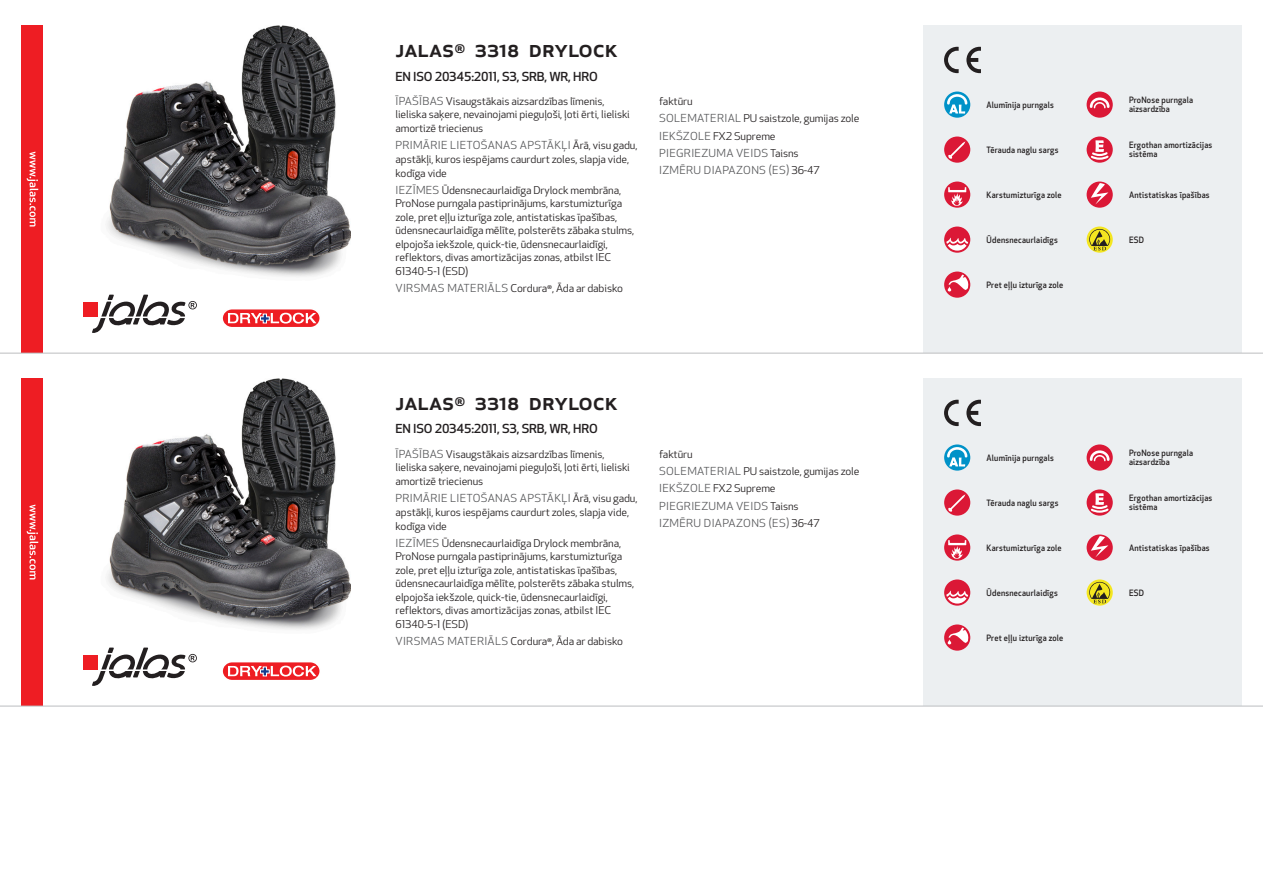
<style>
.page{position:relative;width:1263px;height:893px;background:#fff}
.page>*{position:absolute;margin:0;border:0;box-sizing:border-box;transform-origin:0 0}
.Produkt_namn{font:500 24px "Apex New";color:#231f20}
.Ingress{font:500 12.15px "Apex New";letter-spacing:-.015em;color:#231f20;scale:1.06 1}
.Funktion{font:10.8px/17.2px "Apex New";letter-spacing:.025em;color:#57585a;scale:1.06 1}
.Funktion-2{font:10.5px/13.5px "Apex New";letter-spacing:-.01em;color:#231f20;scale:1.06 1}
.Funktion_body{font:500 8.55px/9px "Apex New";letter-spacing:.025em;color:#231f20;scale:.95 1}
.s1{font-size:10.8px;color:#57585a}
.s2{font-size:10.5px;color:#231f20}
</style>
<div class="page">
<img style="left:107px;top:26px;width:244px;height:251px">
<div style="left:83px;top:302px;width:15px;height:14px;background:#ee1d23"></div>
<svg style="left:92px;top:295px;width:105px;height:38px"></svg>
<svg style="left:222px;top:309px;width:98px;height:18px"></svg>
<div style="left:21px;top:26px;width:22px;height:327px;background:#ee1d23"></div>
<svg style="left:27px;top:152px;width:11px;height:75px"></svg>
<div style="left:923px;top:26px;width:319px;height:327px;background:#eceff1"></div>
<svg style="left:966px;top:47px;width:15px;height:26px"></svg>
<svg style="left:944px;top:47px;width:15px;height:26px"></svg>
<svg style="left:944px;top:92px;width:26px;height:26px"></svg>
<svg style="left:947px;top:94px;width:20px;height:20px"></svg>
<div style="left:944px;top:137px;width:26px;height:26px;background:#db1836;border-radius:50%"></div>
<svg style="left:948px;top:141px;width:17px;height:18px"></svg>
<div style="left:944px;top:182px;width:26px;height:26px;background:#db1836;border-radius:50%"></div>
<svg style="left:948px;top:187px;width:18px;height:19px"></svg>
<div style="left:944px;top:227px;width:26px;height:26px;background:#db1836;border-radius:50%"></div>
<svg style="left:946px;top:238px;width:22px;height:13px"></svg>
<svg style="left:944px;top:272px;width:26px;height:26px"></svg>
<svg style="left:948px;top:275px;width:20px;height:17px"></svg>
<div style="left:1086px;top:92px;width:27px;height:26px;background:#db1836;border-radius:50%"></div>
<svg style="left:1090px;top:97px;width:19px;height:11px"></svg>
<svg style="left:1086px;top:137px;width:27px;height:26px"></svg>
<svg style="left:1089px;top:140px;width:21px;height:21px"></svg>
<svg style="left:1086px;top:182px;width:27px;height:26px"></svg>
<svg style="left:1091px;top:183px;width:17px;height:22px"></svg>
<svg style="left:1086px;top:227px;width:27px;height:26px"></svg>
<svg style="left:1089px;top:229px;width:21px;height:21px"></svg>
<img style="left:107px;top:378px;width:244px;height:252px">
<div style="left:83px;top:654px;width:15px;height:15px;background:#ee1d23"></div>
<svg style="left:92px;top:648px;width:105px;height:38px"></svg>
<svg style="left:222px;top:662px;width:98px;height:18px"></svg>
<div style="left:21px;top:378px;width:22px;height:328px;background:#ee1d23"></div>
<svg style="left:27px;top:505px;width:11px;height:74px"></svg>
<div style="left:923px;top:378px;width:319px;height:328px;background:#eceff1"></div>
<svg style="left:966px;top:400px;width:15px;height:26px"></svg>
<svg style="left:944px;top:400px;width:15px;height:26px"></svg>
<svg style="left:944px;top:444px;width:26px;height:27px"></svg>
<svg style="left:947px;top:447px;width:20px;height:19px"></svg>
<svg style="left:944px;top:489px;width:26px;height:27px"></svg>
<svg style="left:948px;top:494px;width:17px;height:18px"></svg>
<svg style="left:944px;top:534px;width:26px;height:27px"></svg>
<svg style="left:948px;top:540px;width:18px;height:19px"></svg>
<div style="left:944px;top:579px;width:26px;height:27px;background:#db1836;border-radius:50%"></div>
<svg style="left:946px;top:591px;width:22px;height:13px"></svg>
<svg style="left:944px;top:624px;width:26px;height:27px"></svg>
<svg style="left:948px;top:627px;width:20px;height:17px"></svg>
<svg style="left:1086px;top:444px;width:27px;height:27px"></svg>
<svg style="left:1090px;top:450px;width:19px;height:11px"></svg>
<svg style="left:1086px;top:489px;width:27px;height:27px"></svg>
<svg style="left:1089px;top:493px;width:21px;height:21px"></svg>
<svg style="left:1086px;top:534px;width:27px;height:27px"></svg>
<svg style="left:1091px;top:536px;width:17px;height:21px"></svg>
<svg style="left:1086px;top:579px;width:27px;height:27px"></svg>
<svg style="left:1089px;top:582px;width:21px;height:21px"></svg>
<hr style="left:0;top:353px;width:1263px;height:1px;background:#bcbdc0">
<hr style="left:0;top:706px;width:1263px;height:1px;background:#bcbdc0">
<p class="Produkt_namn" style="left:395px;top:33px;width:224px">JALAS<sup>®</sup> 3318 DRYLOCK</p>
<p class="Ingress" style="left:395px;top:68px;width:192px">EN ISO 20345:2011, S3, SRB, WR, HRO</p>
<p class="Funktion-2" style="left:395px;top:94px;width:223px"><span class="s1">ĪPAŠĪBAS</span> Visaugstākais aizsardzības līmenis, lieliska saķere, nevainojami pieguļoši, ļoti ērti, lieliski amortizē triecienus</p>
<p class="Funktion" style="left:395px;top:137px;width:230px">PRIMĀRIE LIETOŠANAS APSTĀKĻI <span class="s2">Ārā, visu gadu,</span></p>
<p class="Funktion-2" style="left:395px;top:152px;width:222px">apstākļi, kuros iespējams caurdurt zoles, slapja vide, kodīga vide</p>
<p class="Funktion-2" style="left:395px;top:183px;width:227px"><span class="s1">IEZĪMES</span> Ūdensnecaurlaidīga Drylock membrāna, ProNose purngala pastiprinājums, karstumizturīga zole, pret eļļu izturīga zole, antistatiskas īpašības, ūdensnecaurlaidīga mēlīte, polsterēts zābaka stulms, elpojoša iekšzole, quick-tie, ūdensnecaurlaidīgi, reflektors, divas amortizācijas zonas, atbilst IEC 61340-5-1 (ESD)</p>
<p class="Funktion-2" style="left:395px;top:282px;width:216px"><span class="s1">VIRSMAS MATERIĀLS</span> Cordura<sup>®</sup>, Āda ar dabisko</p>
<p class="Funktion-2" style="left:659px;top:93px;width:190px;line-height:17.2px">faktūru<br><span class="s1">SOLEMATERIAL</span> PU saistzole, gumijas zole<br><span class="s1">IEKŠZOLE</span> FX2 Supreme</p>
<p class="Funktion" style="left:659px;top:144px;width:153px">PIEGRIEZUMA VEIDS <span class="s2">Taisns<br></span>IZMĒRU DIAPAZONS (ES) <span class="s2">36-47</span></p>
<p class="Produkt_namn" style="left:395px;top:385px;width:224px">JALAS<sup>®</sup> 3318 DRYLOCK</p>
<p class="Ingress" style="left:395px;top:421px;width:192px">EN ISO 20345:2011, S3, SRB, WR, HRO</p>
<p class="Funktion-2" style="left:395px;top:447px;width:223px"><span class="s1">ĪPAŠĪBAS</span> Visaugstākais aizsardzības līmenis, lieliska saķere, nevainojami pieguļoši, ļoti ērti, lieliski amortizē triecienus</p>
<p class="Funktion" style="left:395px;top:490px;width:230px">PRIMĀRIE LIETOŠANAS APSTĀKĻI <span class="s2">Ārā, visu gadu,</span></p>
<p class="Funktion-2" style="left:395px;top:505px;width:222px">apstākļi, kuros iespējams caurdurt zoles, slapja vide, kodīga vide</p>
<p class="Funktion-2" style="left:395px;top:536px;width:227px"><span class="s1">IEZĪMES</span> Ūdensnecaurlaidīga Drylock membrāna, ProNose purngala pastiprinājums, karstumizturīga zole, pret eļļu izturīga zole, antistatiskas īpašības, ūdensnecaurlaidīga mēlīte, polsterēts zābaka stulms, elpojoša iekšzole, quick-tie, ūdensnecaurlaidīgi, reflektors, divas amortizācijas zonas, atbilst IEC 61340-5-1 (ESD)</p>
<p class="Funktion-2" style="left:395px;top:635px;width:216px"><span class="s1">VIRSMAS MATERIĀLS</span> Cordura<sup>®</sup>, Āda ar dabisko</p>
<p class="Funktion-2" style="left:659px;top:446px;width:190px;line-height:17.2px">faktūru<br><span class="s1">SOLEMATERIAL</span> PU saistzole, gumijas zole<br><span class="s1">IEKŠZOLE</span> FX2 Supreme</p>
<p class="Funktion" style="left:659px;top:497px;width:153px">PIEGRIEZUMA VEIDS <span class="s2">Taisns<br></span>IZMĒRU DIAPAZONS (ES) <span class="s2">36-47</span></p>
<p class="Funktion_body" style="left:986px;top:100px;width:72px">Alumīnija purngals</p>
<p class="Funktion_body" style="left:986px;top:145px;width:77px">Tērauda naglu sargs</p>
<p class="Funktion_body" style="left:986px;top:190px;width:80px">Karstumizturīga zole</p>
<p class="Funktion_body" style="left:986px;top:235px;width:76px">Ūdensnecaurlaidīgs</p>
<p class="Funktion_body" style="left:986px;top:280px;width:82px">Pret eļļu izturīga zole</p>
<p class="Funktion_body" style="left:986px;top:453px;width:72px">Alumīnija purngals</p>
<p class="Funktion_body" style="left:986px;top:498px;width:77px">Tērauda naglu sargs</p>
<p class="Funktion_body" style="left:986px;top:543px;width:80px">Karstumizturīga zole</p>
<p class="Funktion_body" style="left:986px;top:588px;width:76px">Ūdensnecaurlaidīgs</p>
<p class="Funktion_body" style="left:986px;top:633px;width:82px">Pret eļļu izturīga zole</p>
<p class="Funktion_body" style="left:1129px;top:96px;width:69px">ProNose purngala aizsardzība</p>
<p class="Funktion_body" style="left:1129px;top:141px;width:89px">Ergothan amortizācijas sistēma</p>
<p class="Funktion_body" style="left:1129px;top:190px;width:86px">Antistatiskas īpašības</p>
<p class="Funktion_body" style="left:1129px;top:235px;width:17px">ESD</p>
<p class="Funktion_body" style="left:1129px;top:449px;width:69px">ProNose purngala aizsardzība</p>
<p class="Funktion_body" style="left:1129px;top:494px;width:89px">Ergothan amortizācijas sistēma</p>
<p class="Funktion_body" style="left:1129px;top:543px;width:86px">Antistatiskas īpašības</p>
<p class="Funktion_body" style="left:1129px;top:588px;width:17px">ESD</p>
</div>
